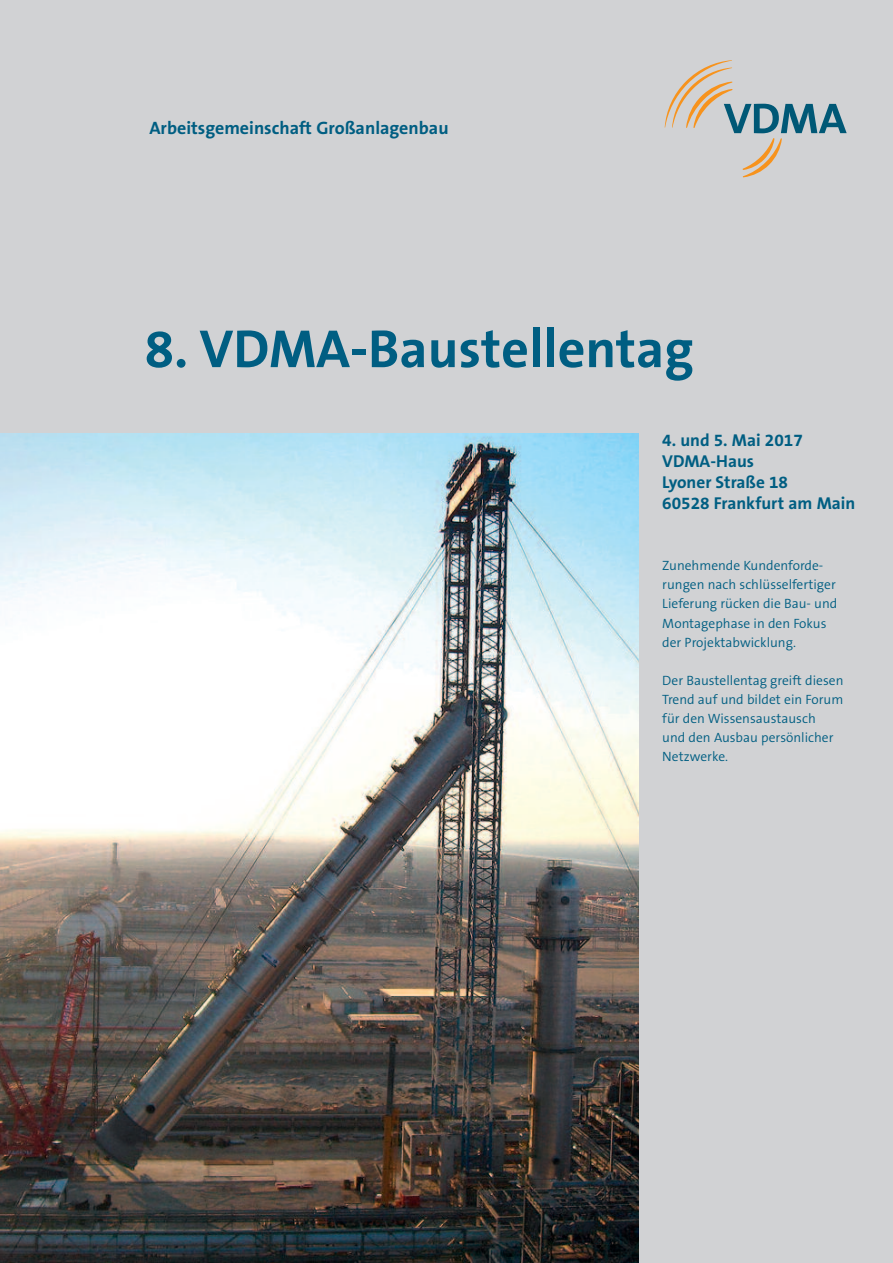
<style>
.page{position:relative;width:893px;height:1263px;background:#d1d2d4}
.page>*{position:absolute;margin:0;border:0;box-sizing:border-box;transform-origin:0 0}
.t1{font:700 54px "The Sans B7";color:#005e82}
.t2{font:700 18px "The Sans B7";color:#005e82}
.t3{font:700 17.25px/21px "The Sans B7";color:#005e82}
.t4{font:300 13.5px/19.2px "The Sans B4";color:#005e82}
</style>
<div class="page">
<img style="left:0;top:433px;width:638px;height:830px">
<svg style="left:665px;top:60px;width:182px;height:117px"></svg>
<h2 class="t2" style="left:149px;top:118px;width:301px">Arbeitsgemeinschaft Großanlagenbau</h2>
<h1 class="t1" style="left:144px;top:320px;width:551px">8. VDMA-Baustellentag</h1>
<p class="t3" style="left:662px;top:430px;width:195px">4. und 5. Mai 2017<br>VDMA-Haus<br>Lyoner Straße 18<br>60528 Frankfurt am Main</p>
<p class="t4" style="left:662px;top:556px;width:177px">Zunehmende Kundenforde&shy;rungen nach schlüsselfertiger<br>Lieferung rücken die Bau- und<br>Montagephase in den Fokus der Projektabwicklung.</p>
<p class="t4" style="left:662px;top:671px;width:183px">Der Baustellentag greift diesen<br>Trend auf und bildet ein Forum für den Wissensaustausch<br>und den Ausbau persönlicher<br>Netzwerke.</p>
</div>
